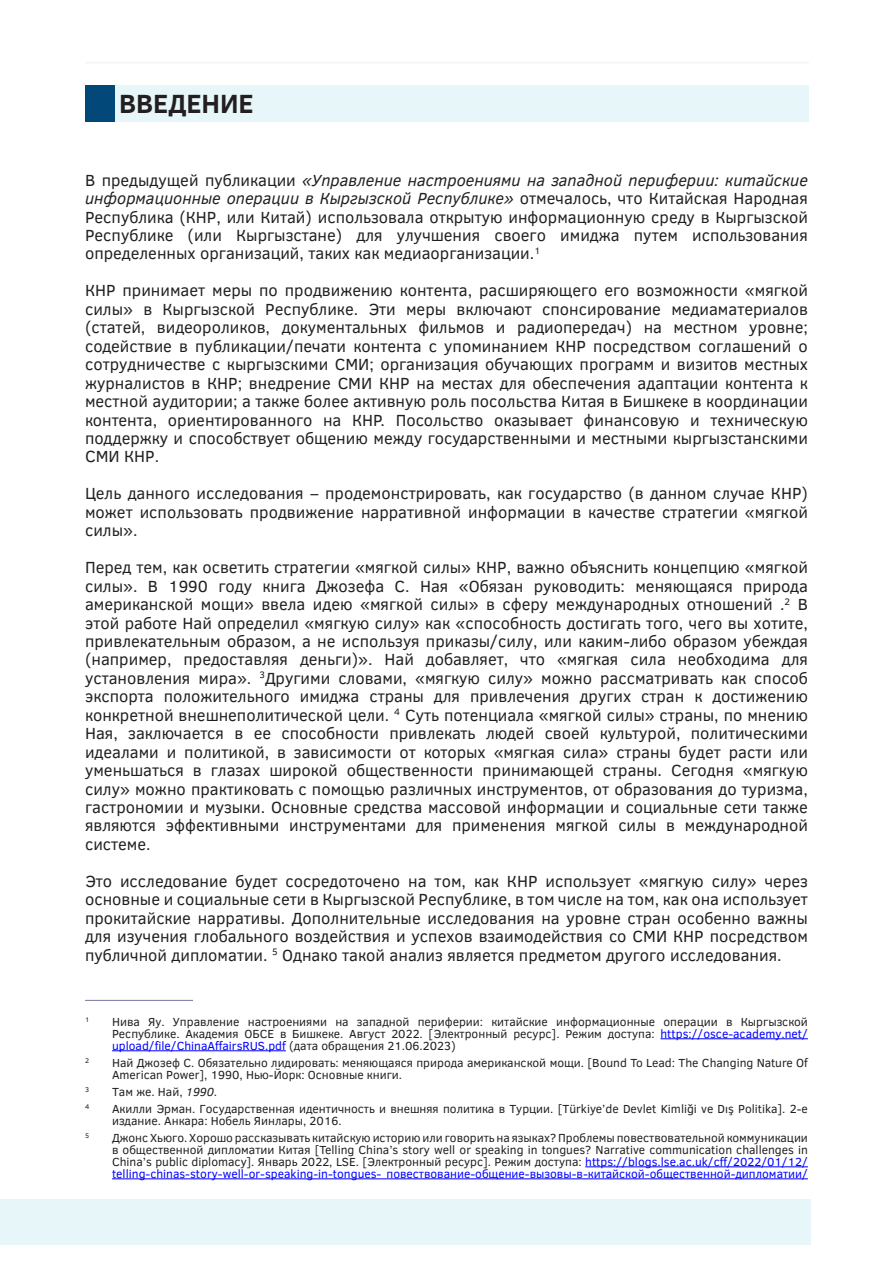
<style>
.page{position:relative;width:893px;height:1263px;background:#fff}
.page>*{position:absolute;margin:0;border:0;box-sizing:border-box;transform-origin:0 0}
.заголовок_2{font:700 27px "Clear Sans";color:#231f20}
.основа{font:16.5px/18.5px "Clear Sans";color:#231f20;text-align:justify}
.сноска_верная{font:12px/12px "Clear Sans";color:#231f20;text-align:justify}
.сноска_верная-2{font:7.05px "Clear Sans";color:#231f20}
.s1{font-style:italic}
.s2{color:#00f}
</style>
<div class="page">
<div style="left:0;top:1199px;width:811px;height:45px;background:#e7f6f8"></div>
<hr style="left:85px;top:62px;width:724px;height:1px;background:#f3f4f4">
<div style="left:115px;top:85px;width:694px;height:37px;background:#e7f6f8"></div>
<div style="left:85px;top:85px;width:30px;height:37px;background:#024979"></div>
<hr style="left:85px;top:1000px;width:108px;height:1px;background:#7577a3">
<hr style="left:660px;top:1038px;width:148px;height:1px;background:#00f">
<hr style="left:112px;top:1050px;width:174px;height:1px;background:#00f">
<hr style="left:585px;top:1166px;width:223px;height:1px;background:#00f">
<hr style="left:112px;top:1178px;width:696px;height:1px;background:#00f">
<p class="заголовок_2" style="left:119px;top:84px;width:136px">ВВЕДЕНИЕ</p>
<p class="основа" style="left:85px;top:171px;width:724px">В предыдущей публикации <span class="s1">«Управление настроениями на западной периферии: китайские информационные операции в Кыргызской Республике»</span> отмечалось, что Китайская Народная Республика (КНР, или Китай) использовала открытую информационную среду в Кыргызской Республике (или Кыргызстане) для улучшения своего имиджа путем использования определенных организаций, таких как медиаорганизации.<sup>1</sup></p>
<p class="основа" style="left:85px;top:281px;width:724px">КНР принимает меры по продвижению контента, расширяющего его возможности «мягкой силы» в Кыргызской Республике. Эти меры включают спонсирование медиаматериалов (статей, видеороликов, документальных фильмов и радиопередач) на местном уровне; содействие в публикации/печати контента с упоминанием КНР посредством соглашений о сотрудничестве с кыргызскими СМИ; организация обучающих программ и визитов местных журналистов в КНР; внедрение СМИ КНР на местах для обеспечения адаптации контента к местной аудитории; а также более активную роль посольства Китая в Бишкеке в координации контента, ориентированного на КНР. Посольство оказывает финансовую и техническую поддержку и способствует общению между государственными и местными кыргызстанскими СМИ КНР.</p>
<p class="основа" style="left:85px;top:484px;width:724px">Цель данного исследования – продемонстрировать, как государство (в данном случае КНР) может использовать продвижение нарративной информации в качестве стратегии «мягкой силы».</p>
<p class="основа" style="left:85px;top:558px;width:724px">Перед тем, как осветить стратегии «мягкой силы» КНР, важно объяснить концепцию «мягкой силы». В 1990 году книга Джозефа С. Ная «Обязан руководить: меняющаяся природа американской мощи» ввела идею «мягкой силы» в сферу международных отношений .<sup>2</sup> В этой работе Най определил «мягкую силу» как «способность достигать того, чего вы хотите, привлекательным образом, а не используя приказы/силу, или каким-либо образом убеждая (например, предоставляя деньги)». Най добавляет, что «мягкая сила необходима для установления мира». <sup>3</sup>Другими словами, «мягкую силу» можно рассматривать как способ экспорта положительного имиджа страны для привлечения других стран к достижению конкретной внешнеполитической цели. <sup>4</sup> Суть потенциала «мягкой силы» страны, по мнению Ная, заключается в ее способности привлекать людей своей культурой, политическими идеалами и политикой, в зависимости от которых «мягкая сила» страны будет расти или уменьшаться в глазах широкой общественности принимающей страны. Сегодня «мягкую силу» можно практиковать с помощью различных инструментов, от образования до туризма, гастрономии и музыки. Основные средства массовой информации и социальные сети также являются эффективными инструментами для применения мягкой силы в международной системе.</p>
<p class="основа" style="left:85px;top:872px;width:724px">Это исследование будет сосредоточено на том, как КНР использует «мягкую силу» через основные и социальные сети в Кыргызской Республике, в том числе на том, как она использует прокитайские нарративы. Дополнительные исследования на уровне стран особенно важны для изучения глобального воздействия и успехов взаимодействия со СМИ КНР посредством публичной дипломатии. <sup>5</sup> Однако такой анализ является предметом другого исследования.</p>
<p class="сноска_верная-2" style="left:85px;top:1015px;width:6px">1</p>
<p class="сноска_верная" style="left:112px;top:1016px;width:697px">Нива Яу. Управление настроениями на западной периферии: китайские информационные операции в Кыргызской Республике. Академия ОБСЕ в Бишкеке. Август 2022. [Электронный ресурс]. Режим доступа: <span class="s2">https://osce-academy.net/ upload/file/ChinaAffairsRUS.pdf</span> (дата обращения 21.06.2023)</p>
<p class="сноска_верная-2" style="left:85px;top:1056px;width:6px">2</p>
<p class="сноска_верная" style="left:112px;top:1057px;width:697px">Най Джозеф С. Обязательно лидировать: меняющаяся природа американской мощи. [Bound To Lead: The Changing Nature Of<br>American Power], 1990, Нью-Йорк: Основные книги.</p>
<p class="сноска_верная-2" style="left:85px;top:1085px;width:6px">3</p>
<p class="сноска_верная" style="left:112px;top:1086px;width:107px">Там же. Най, <span class="s1">1990</span>.</p>
<p class="сноска_верная-2" style="left:85px;top:1102px;width:6px">4</p>
<p class="сноска_верная" style="left:112px;top:1103px;width:697px">Акилли Эрман. Государственная идентичность и внешняя политика в Турции. [Türkiye’de Devlet Kimliği ve Dış Politika]. 2-е издание. Анкара: Нобель Яинлары, 2016.</p>
<p class="сноска_верная-2" style="left:85px;top:1131px;width:6px">5</p>
<p class="сноска_верная" style="left:112px;top:1132px;width:697px">Джонс Хьюго. Хорошо рассказывать китайскую историю или говорить на языках? Проблемы повествовательной коммуникации в общественной дипломатии Китая [Telling China’s story well or speaking in tongues? Narrative communication challenges in China’s public diplomacy]. Январь 2022, LSE. [Электронный ресурс]. Режим доступа: <span class="s2">https://blogs.lse.ac.uk/cff/2022/01/12/ telling-chinas-story-well-or-speaking-in-tongues- повествование-общение-вызовы-в-китайской-общественной-дипломатии/</span></p>
</div>
